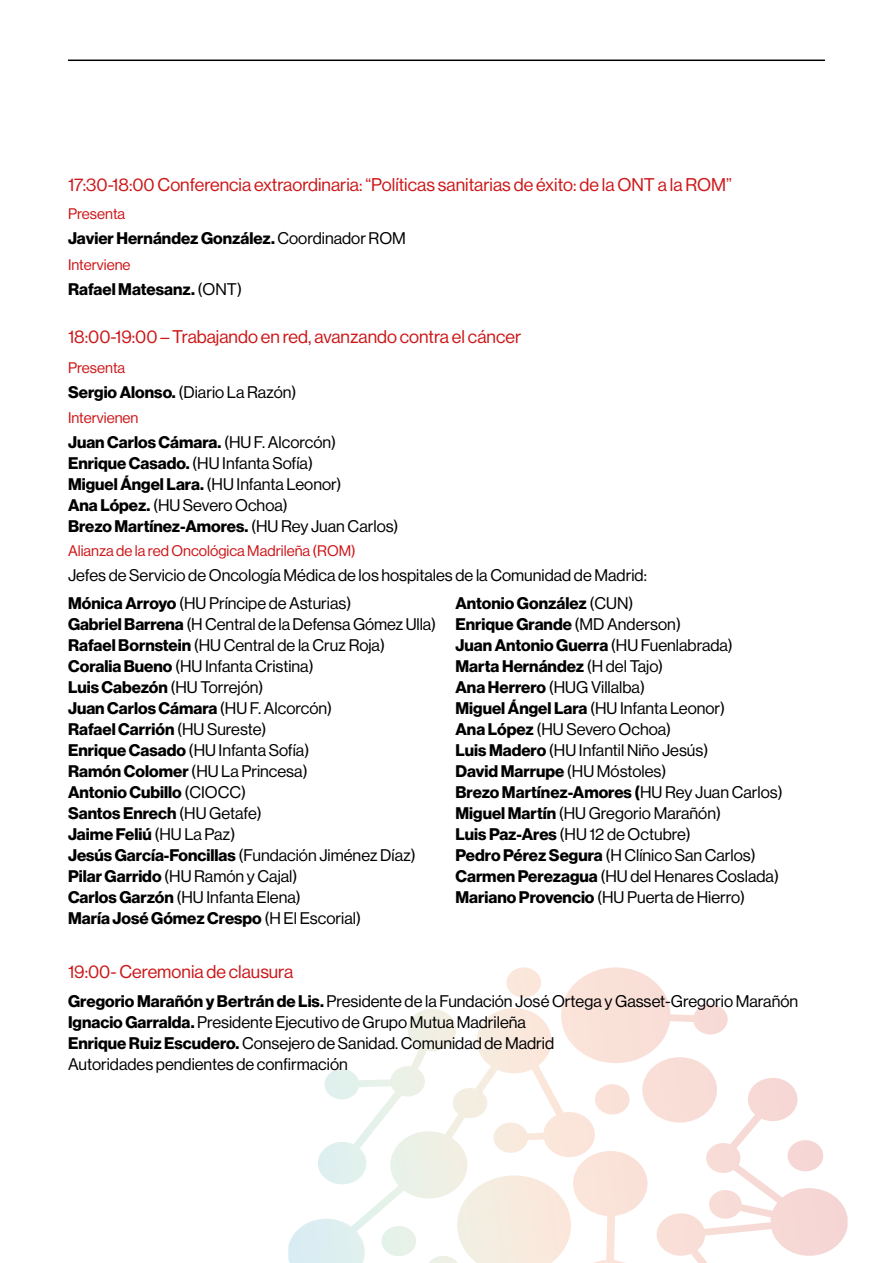
<style>
.page{position:relative;width:893px;height:1263px;background:#fff}
.page>*{position:absolute;margin:0;border:0;box-sizing:border-box;transform-origin:0 0}
.t1{font:18px "N Haas Grotesk DS Std 55 Rg";color:#cd1719}
.t2{font:16.5px/21px "N Haas Grotesk DS Std 55 Rg";color:#000}
.t3{font:16.5px/21px "N Haas Grotesk DS Std 75 Bd";color:#000}
.t4{font:15px "N Haas Grotesk DS Std 55 Rg";color:#cd1719}
.s1{font-family:"N Haas Grotesk DS Std 55 Rg"}
.s2{font-family:"N Haas Grotesk DS Std 75 Bd"}
</style>
<div class="page">
<svg style="left:288px;top:1219px;width:30px;height:44px"></svg>
<svg style="left:318px;top:967px;width:410px;height:296px"></svg>
<svg style="left:570px;top:1078px;width:278px;height:185px"></svg>
<hr style="left:68px;top:60px;width:757px;height:1px;background:#000">
<p class="t1" style="left:68px;top:175px;width:665px">17:30-18:00 Conferencia extraordinaria: “Políticas sanitarias de éxito: de la ONT a la ROM”</p>
<p class="t4" style="left:68px;top:205px;width:59px">Presenta</p>
<p class="t3" style="left:68px;top:228px;width:339px">Javier Hernández González. <span class="s1">Coordinador ROM</span></p>
<p class="t4" style="left:68px;top:256px;width:64px">Interviene</p>
<p class="t3" style="left:68px;top:279px;width:176px">Rafael Matesanz. <span class="s1">(ONT)</span></p>
<p class="t1" style="left:68px;top:327px;width:455px">18:00-19:00 – Trabajando en red, avanzando contra el cáncer</p>
<p class="t4" style="left:68px;top:359px;width:59px">Presenta</p>
<p class="t2" style="left:68px;top:382px;width:230px"><span class="s2">Sergio Alonso.</span> (Diario La Razón)</p>
<p class="t4" style="left:68px;top:409px;width:72px">Intervienen</p>
<p class="t3" style="left:68px;top:432px;width:270px">Juan Carlos Cámara. <span class="s1">(HU F. Alcorcón)</span></p>
<p class="t2" style="left:68px;top:453px;width:275px"><span class="s2">Enrique Casado.</span> (HU Infanta Sofía)<br><span class="s2">Miguel Ángel Lara.</span> (HU Infanta Leonor)<br><span class="s2">Ana López.</span> (HU Severo Ochoa)</p>
<p class="t3" style="left:68px;top:516px;width:332px">Brezo Martínez-Amores. <span class="s1">(HU Rey Juan Carlos)</span></p>
<p class="t4" style="left:68px;top:542px;width:289px">Alianza de la red Oncológica Madrileña (ROM)</p>
<p class="t2" style="left:68px;top:565px;width:580px">Jefes de Servicio de Oncología Médica de los hospitales de la Comunidad de Madrid:</p>
<p class="t2" style="left:68px;top:593px;width:370px"><span class="s2">Mónica Arroyo</span> (HU Príncipe de Asturias)<br><span class="s2">Gabriel Barrena</span> (H Central de la Defensa Gómez Ulla)<br><span class="s2">Rafael Bornstein</span> (HU Central de la Cruz Roja)<br><span class="s2">Coralia Bueno</span> (HU Infanta Cristina)<br><span class="s2">Luis Cabezón</span> (HU Torrejón)</p>
<p class="t3" style="left:68px;top:698px;width:266px">Juan Carlos Cámara <span class="s1">(HU F. Alcorcón)<br></span>Rafael Carrión <span class="s1">(HU Sureste)</span></p>
<p class="t2" style="left:68px;top:740px;width:243px"><span class="s2">Enrique Casado</span> (HU Infanta Sofía)<br><span class="s2">Ramón Colomer</span> (HU La Princesa)</p>
<p class="t3" style="left:68px;top:782px;width:195px">Antonio Cubillo <span class="s1">(CIOCC)<br></span>Santos Enrech <span class="s1">(HU Getafe)<br></span>Jaime Feliú <span class="s1">(HU La Paz)</span></p>
<p class="t2" style="left:68px;top:845px;width:349px"><span class="s2">Jesús García-Foncillas</span> (Fundación Jiménez Díaz)<br><span class="s2">Pilar Garrido</span> (HU Ramón y Cajal)<br><span class="s2">Carlos Garzón</span> (HU Infanta Elena)</p>
<p class="t3" style="left:68px;top:908px;width:294px">María José Gómez Crespo <span class="s1">(H El Escorial)</span></p>
<p class="t3" style="left:455px;top:593px;width:279px">Antonio González <span class="s1">(CUN)<br></span>Enrique Grande <span class="s1">(MD Anderson)<br></span>Juan Antonio Guerra <span class="s1">(HU Fuenlabrada)<br></span>Marta Hernández <span class="s1">(H del Tajo)</span></p>
<p class="t2" style="left:455px;top:677px;width:271px"><span class="s2">Ana Herrero</span> (HUG Villalba)<br><span class="s2">Miguel Ángel Lara</span> (HU Infanta Leonor)<br><span class="s2">Ana López</span> (HU Severo Ochoa)<br><span class="s2">Luis Madero</span> (HU Infantil Niño Jesús)</p>
<p class="t3" style="left:455px;top:761px;width:329px">David Marrupe <span class="s1">(HU Móstoles)<br></span>Brezo Martínez-Amores (<span class="s1">HU Rey Juan Carlos)</span></p>
<p class="t2" style="left:455px;top:803px;width:325px"><span class="s2">Miguel Martín</span> (HU Gregorio Marañón)<br><span class="s2">Luis Paz-Ares</span> (HU 12 de Octubre)<br><span class="s2">Pedro Pérez Segura</span> (H Clínico San Carlos)<br><span class="s2">Carmen Perezagua</span> (HU del Henares Coslada)<br><span class="s2">Mariano Provencio</span> (HU Puerta de Hierro)</p>
<p class="t1" style="left:68px;top:961px;width:227px">19:00- Ceremonia de clausura</p>
<p class="t2" style="left:68px;top:991px;width:732px"><span class="s2">Gregorio Marañón y Bertrán de Lis.</span> Presidente de la Fundación José Ortega y Gasset-Gregorio Marañón <span class="s2">Ignacio Garralda.</span> Presidente Ejecutivo de Grupo Mutua Madrileña<br><span class="s2">Enrique Ruiz Escudero.</span> Consejero de Sanidad. Comunidad de Madrid<br>Autoridades pendientes de confirmación</p>
</div>
